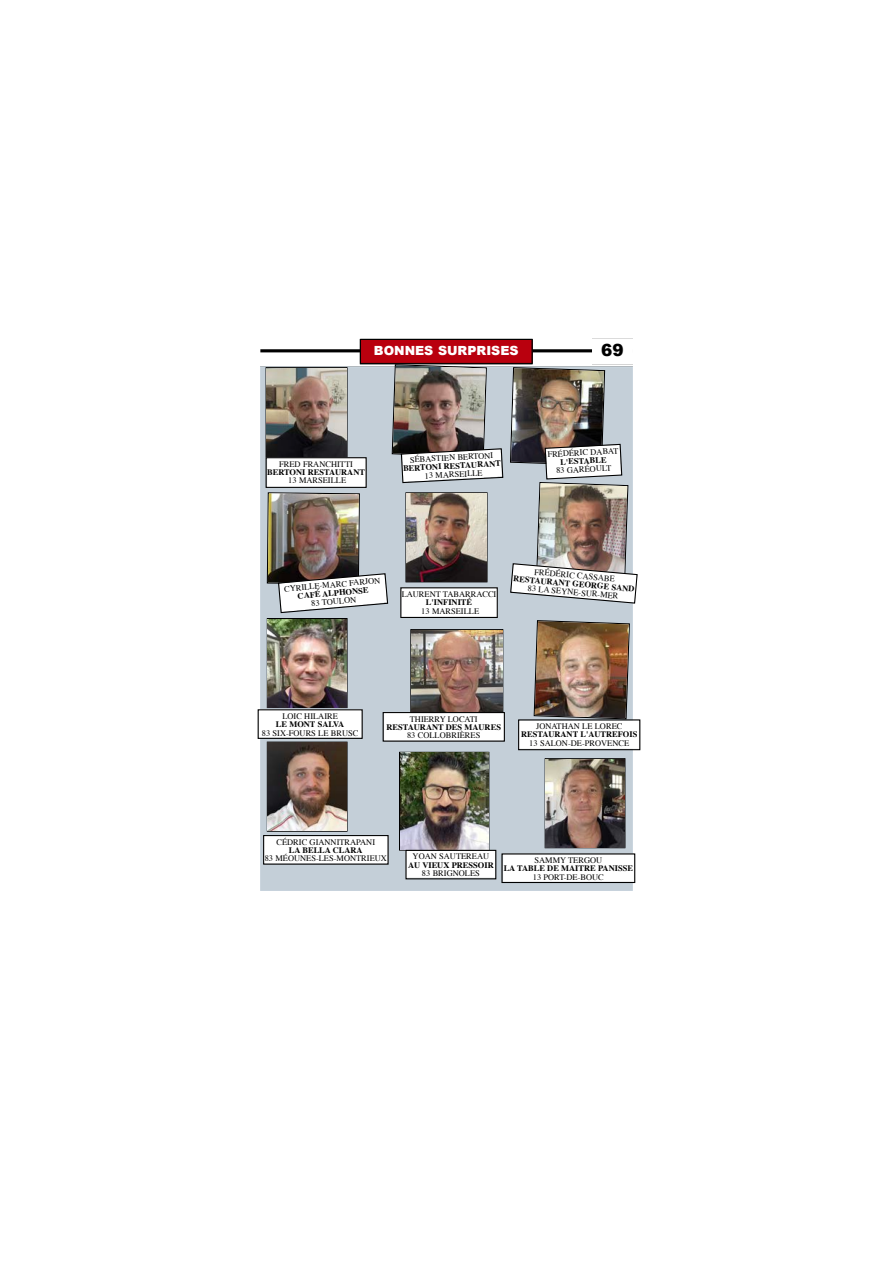
<style>
.page{position:relative;width:893px;height:1263px;background:#fff}
.page>*{position:absolute;margin:0;border:0;box-sizing:border-box;transform-origin:0 0}
.t1{font:900 16.8px "Arial";color:#000}
.t2{font:900 12.6px "Arial";color:#fff}
.t3{font:8.4px "Times";color:#000}
.t4{font:700 8.4px "Times";color:#000}
</style>
<div class="page">
<div style="left:260px;top:367px;width:372px;height:524px;background:#c4cfd8"></div>
<hr style="left:260px;top:349px;width:372px;height:3px;background:#000">
<div style="left:362px;top:341px;width:168px;height:21px;background:#b9000e"></div>
<img style="left:592px;top:349px;width:40px;height:3px">
<div style="left:360px;top:339px;width:172px;height:25px;border:1px solid #000"></div>
<div style="left:267px;top:618px;width:80px;height:90px;border:1px solid #000"></div>
<img style="left:268px;top:619px;width:78px;height:88px">
<img style="left:260px;top:711px;width:100px;height:26px">
<div style="left:257px;top:709px;width:105px;height:30px;border:1px solid #000"></div>
<svg style="left:533px;top:620px;width:97px;height:99px"></svg>
<img style="left:534px;top:621px;width:94px;height:97px">
<img style="left:520px;top:721px;width:112px;height:27px">
<div style="left:518px;top:719px;width:122px;height:31px;border:1px solid #000"></div>
<img style="left:266px;top:364px;width:372px;height:250px">
<div style="left:544px;top:758px;width:81px;height:90px;border:1px solid #000"></div>
<img style="left:545px;top:759px;width:79px;height:88px">
<div style="left:410px;top:629px;width:93px;height:95px;border:1px solid #000"></div>
<img style="left:411px;top:630px;width:91px;height:82px">
<div style="left:267px;top:742px;width:80px;height:90px;border:1px solid #000"></div>
<img style="left:268px;top:743px;width:78px;height:88px">
<img style="left:384px;top:714px;width:119px;height:26px">
<div style="left:382px;top:712px;width:123px;height:30px;border:1px solid #000"></div>
<img style="left:503px;top:855px;width:129px;height:26px">
<div style="left:501px;top:853px;width:134px;height:30px;border:1px solid #000"></div>
<img style="left:265px;top:837px;width:121px;height:26px">
<div style="left:263px;top:835px;width:125px;height:30px;border:1px solid #000"></div>
<div style="left:399px;top:752px;width:90px;height:99px;border:1px solid #000"></div>
<img style="left:400px;top:753px;width:88px;height:97px">
<img style="left:407px;top:852px;width:87px;height:25px">
<div style="left:405px;top:850px;width:91px;height:29px;border:1px solid #000"></div>
<div style="left:405px;top:492px;width:82px;height:90px;border:1px solid #000"></div>
<img style="left:406px;top:493px;width:80px;height:88px">
<img style="left:402px;top:589px;width:94px;height:27px">
<div style="left:400px;top:587px;width:98px;height:31px;border:1px solid #000"></div>
<h2 class="t2" style="left:374px;top:342px;width:146px">BONNES SURPRISES</h2>
<h1 class="t1" style="left:601px;top:338px;width:24px">69</h1>
<p class="t3" style="left:279px;top:456px;width:75px">FRED FRANCHITTI</p>
<p class="t4" style="left:267px;top:464px;width:99px">BERTONI RESTAURANT</p>
<p class="t3" style="left:288px;top:473px;width:59px">13 MARSEILLE</p>
<p class="t3" style="left:409px;top:452px;width:85px;rotate:-3deg">SÉBASTIEN BERTONI</p>
<p class="t4" style="left:403px;top:460px;width:99px;rotate:-3deg">BERTONI RESTAURANT</p>
<p class="t3" style="left:424px;top:468px;width:59px;rotate:-3deg">13 MARSEILLE</p>
<p class="t3" style="left:547px;top:446px;width:72px;rotate:-3deg">FRÉDÉRIC DABAT</p>
<p class="t4" style="left:560px;top:454px;width:48px;rotate:-3deg">L'ESTABLE</p>
<p class="t3" style="left:556px;top:463px;width:57px;rotate:-3deg">83 GARÉOULT</p>
<p class="t3" style="left:283px;top:581px;width:98px;rotate:-5deg">CYRILLE-MARC FARJON</p>
<p class="t4" style="left:297px;top:588px;width:72px;rotate:-5deg">CAFÉ ALPHONSE</p>
<p class="t3" style="left:311px;top:595px;width:46px;rotate:-5deg">83 TOULON</p>
<p class="t3" style="left:401px;top:586px;width:96px">LAURENT TABARRACCI</p>
<p class="t4" style="left:426px;top:594px;width:48px">L'INFINITÉ</p>
<p class="t3" style="left:421px;top:603px;width:59px">13 MARSEILLE</p>
<p class="t3" style="left:535px;top:564px;width:82px;rotate:5deg">FRÉDÉRIC CASSABE</p>
<p class="t4" style="left:514px;top:570px;width:123px;rotate:5deg">RESTAURANT GEORGE SAND</p>
<p class="t3" style="left:528px;top:580px;width:92px;rotate:5deg">83 LA SEYNE-SUR-MER</p>
<p class="t3" style="left:282px;top:708px;width:57px">LOIC HILAIRE</p>
<p class="t4" style="left:276px;top:716px;width:70px">LE MONT SALVA</p>
<p class="t3" style="left:262px;top:725px;width:98px">83 SIX-FOURS LE BRUSC</p>
<p class="t3" style="left:410px;top:711px;width:69px">THIERRY LOCATI</p>
<p class="t4" style="left:386px;top:719px;width:116px">RESTAURANT DES MAURES</p>
<p class="t3" style="left:407px;top:728px;width:75px">83 COLLOBRIÈRES</p>
<p class="t3" style="left:536px;top:718px;width:88px">JONATHAN LE LOREC</p>
<p class="t4" style="left:521px;top:726px;width:118px">RESTAURANT L'AUTREFOIS</p>
<p class="t3" style="left:529px;top:735px;width:101px">13 SALON-DE-PROVENCE</p>
<p class="t3" style="left:276px;top:834px;width:100px">CÉDRIC GIANNITRAPANI</p>
<p class="t4" style="left:289px;top:842px;width:75px">LA BELLA CLARA</p>
<p class="t3" style="left:265px;top:851px;width:124px">83 MÉOUNES-LES-MONTRIEUX</p>
<p class="t3" style="left:412px;top:849px;width:78px">YOAN SAUTEREAU</p>
<p class="t4" style="left:408px;top:857px;width:87px">AU VIEUX PRESSOIR</p>
<p class="t3" style="left:422px;top:865px;width:59px">83 BRIGNOLES</p>
<p class="t3" style="left:534px;top:852px;width:69px">SAMMY TERGOU</p>
<p class="t4" style="left:503px;top:860px;width:131px">LA TABLE DE MAITRE PANISSE</p>
<p class="t3" style="left:533px;top:869px;width:73px">13 PORT-DE-BOUC</p>
</div>
